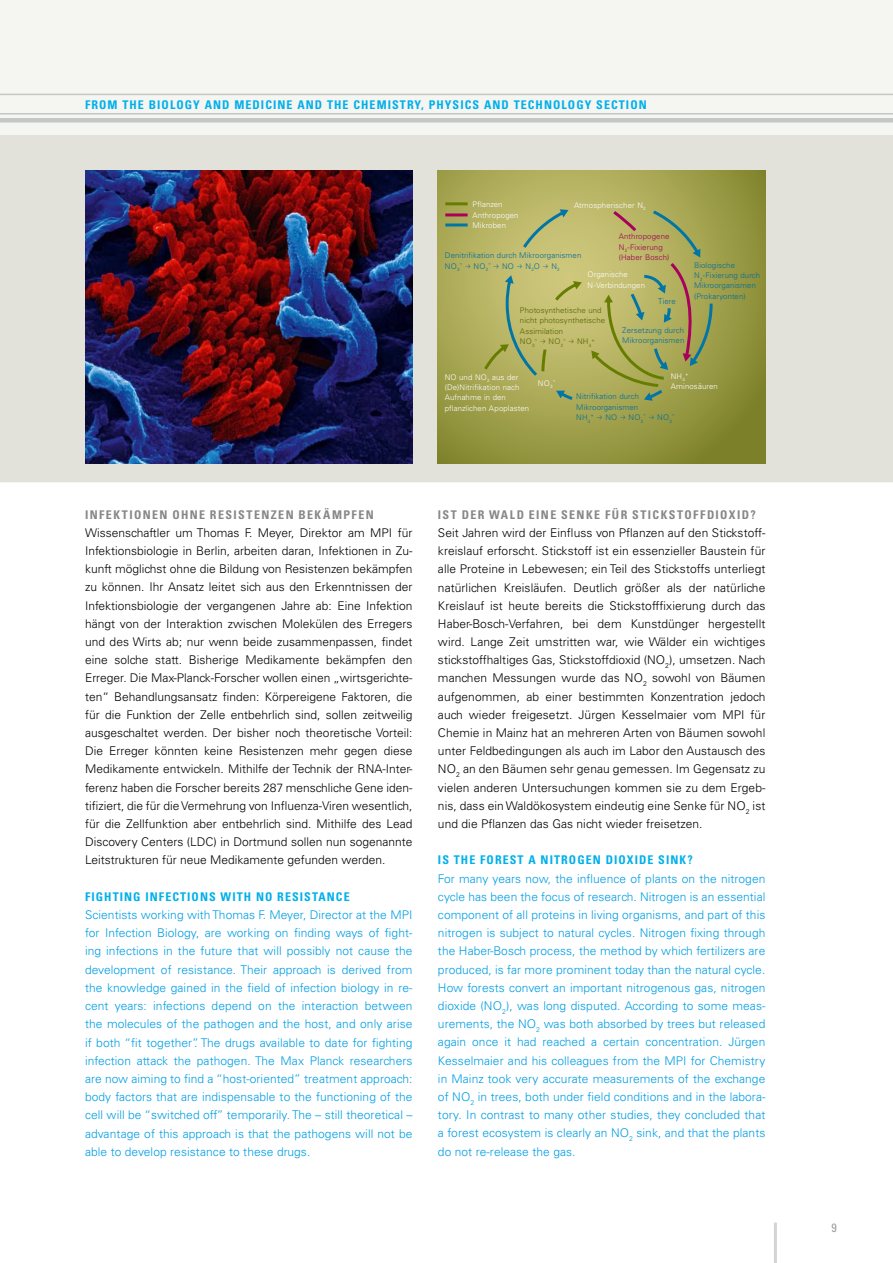
<style>
.page{position:relative;width:893px;height:1263px;background:#fff}
.page>*{position:absolute;margin:0;border:0;box-sizing:border-box;transform-origin:0 0}
.t1{font:300 12px/18.1px "Univers LT";color:#000;text-align:justify}
.t2{font:300 12px/18.1px "Univers LT";letter-spacing:.005em;color:#009ee3;text-align:justify}
.t3{font:700 condensed 12px "Univers LT";letter-spacing:.09em;color:#00b0eb}
.t4{font:700 condensed 12px "Univers LT";letter-spacing:.115em;color:#868786}
.t5{font:condensed 12px "Univers LT";color:#9c9c9d}
.t6{font:300 7.8px/10.4px "Univers LT";letter-spacing:.01em;color:#006c99}
.t7{font:300 7.8px/10.4px "Univers LT";letter-spacing:.01em;color:#fff}
.t8{font:300 7.8px/10.4px "Univers LT";letter-spacing:.01em;color:#526500}
.t9{font:300 7.8px/10.4px "Univers LT";letter-spacing:.015em;color:#9c0054}
.t10{font:300 5.25px "Univers LT";color:#006c99}
.t11{font:300 5.25px "Univers LT";color:#fff}
.t12{font:300 5.25px "Univers LT";color:#526500}
</style>
<div class="page">
<div style="left:0;top:0;width:893px;height:482px;background:#f5f5f2"></div>
<div style="left:0;top:136px;width:893px;height:346px;background:#e3e2da"></div>
<hr style="left:0;top:94px;width:893px;height:1px;background:#c5c6c6">
<hr style="left:0;top:113px;width:893px;height:2px;background:#c5c6c6">
<hr style="left:0;top:118px;width:893px;height:4px;background:#c5c6c6">
<hr style="left:774px;top:1222px;width:3px;height:41px;background:#d3d4d4">
<img style="left:85px;top:170px;width:327px;height:294px">
<svg style="left:438px;top:170px;width:327px;height:294px;background:#a0a04c"></svg>
<svg style="left:520px;top:209px;width:48px;height:42px;background:#b1b776"></svg>
<svg style="left:556px;top:390px;width:20px;height:12px"></svg>
<svg style="left:591px;top:208px;width:123px;height:193px;background:#aaa95f"></svg>
<hr style="left:445px;top:202px;width:23px;height:3px;background:#677d02">
<hr style="left:445px;top:213px;width:23px;height:3px;background:#a8005b">
<hr style="left:445px;top:223px;width:23px;height:3px;background:#0075a6">
<svg style="left:465px;top:264px;width:5px;height:4px"></svg>
<svg style="left:494px;top:264px;width:5px;height:4px"></svg>
<svg style="left:517px;top:264px;width:5px;height:4px"></svg>
<svg style="left:543px;top:264px;width:5px;height:4px"></svg>
<svg style="left:597px;top:415px;width:5px;height:4px"></svg>
<svg style="left:620px;top:415px;width:5px;height:4px"></svg>
<svg style="left:649px;top:415px;width:5px;height:4px"></svg>
<svg style="left:481px;top:275px;width:101px;height:104px;background:#b6b66b"></svg>
<p class="t3" style="left:85px;top:97px;width:16px">FROM</p>
<p class="t3" style="left:122px;top:97px;width:8px">THE</p>
<p class="t3" style="left:149px;top:97px;width:499px">BIOLOGY AND MEDICINE AND THE CHEMISTRY, PHYSICS AND TECHNOLOGY SECTION</p>
<p class="t7" style="left:472px;top:199px;width:48px">Pflanzen<br>Anthropogen<br>Mikroben</p>
<p class="t7" style="left:574px;top:200px;width:73px">Atmospherischer N<sub>2</sub></p>
<p class="t6" style="left:445px;top:250px;width:138px">Denitrifikation durch Mikroorganismen<br>NO<sub>3</sub>- NO<sub>2</sub>- NO</p>
<p class="t9" style="left:619px;top:232px;width:52px">Anthropogene<br>N<sub>2</sub>-Fixierung (Haber Bosch)</p>
<p class="t6" style="left:525px;top:261px;width:16px">N<sub>2</sub>O</p>
<p class="t6" style="left:551px;top:261px;width:10px">N<sub>2</sub></p>
<p class="t7" style="left:588px;top:269px;width:59px">Organische<br>N-Verbindungen</p>
<p class="t8" style="left:520px;top:305px;width:87px">Photosynthetische und nicht photosynthetische<br>Assimilation<br>NO<sub>3</sub>- NO<sub>2</sub>- NH<sub>4</sub></p>
<p class="t12" style="left:591px;top:336px;width:5px">+</p>
<p class="t6" style="left:658px;top:296px;width:19px">Tiere</p>
<p class="t6" style="left:622px;top:325px;width:64px">Zersetzung durch<br>Mikroorganismen</p>
<p class="t6" style="left:694px;top:260px;width:68px">Biologische<br>N<sub>2</sub>-Fixierung durch<br>Mikroorganismen (Prokaryonten)</p>
<p class="t7" style="left:445px;top:372px;width:86px">NO und NO<sub>2</sub> aus der (De)Nitrifikation nach<br>Aufnahme in den pflanzlichen Apoplasten</p>
<p class="t7" style="left:538px;top:378px;width:16px">NO<sub>3</sub></p>
<p class="t7" style="left:553px;top:375px;width:4px">-</p>
<p class="t7" style="left:671px;top:371px;width:16px">NH<sub>4</sub></p>
<p class="t11" style="left:685px;top:371px;width:5px">+</p>
<p class="t7" style="left:671px;top:381px;width:48px">Aminosäuren</p>
<p class="t6" style="left:576px;top:391px;width:64px">Nitrifikation durch<br>Mikroorganismen<br>NH<sub>4</sub></p>
<p class="t10" style="left:591px;top:412px;width:5px">+</p>
<p class="t6" style="left:605px;top:412px;width:13px">NO</p>
<p class="t6" style="left:629px;top:412px;width:45px">NO<sub>2</sub>- NO<sub>3</sub></p>
<p class="t6" style="left:672px;top:409px;width:4px">-</p>
<p class="t4" style="left:85px;top:507px;width:290px">INF EKTIONEN OHNE RESISTENZEN BEKÄMPF EN</p>
<p class="t1" style="left:85px;top:523px;width:329px">Wissenschaftler um Thomas F. Meyer, Direktor am MPI für Infektionsbiologie in Berlin, arbeiten daran, Infektionen in Zu&shy;kunft möglichst ohne die Bildung von Resistenzen bekämpfen zu können. Ihr Ansatz leitet sich aus den Erkenntnissen der Infektionsbiologie der vergangenen Jahre ab: Eine Infektion hängt von der Interaktion zwischen Molekülen des Erregers und des Wirts ab; nur wenn beide zusammenpassen, findet eine solche statt. Bisherige Medikamente bekämpfen den Erreger. Die Max-Planck-Forscher wollen einen „wirtsgerichte&shy;ten“ Behandlungsansatz finden: Körpereigene Faktoren, die für die Funktion der Zelle entbehrlich sind, sollen zeitweilig ausgeschaltet werden. Der bisher noch theoretische Vorteil:<br>Die Erreger könnten keine Resistenzen mehr gegen diese Medikamente entwickeln. Mithilfe der Technik der RNA-Inter&shy;ferenz haben die Forscher bereits 287 menschliche Gene iden&shy;tifiziert, die für die Vermehrung von Influenza-Viren wesentlich, für die Zellfunktion aber entbehrlich sind. Mithilfe des Lead Discovery Centers (LDC) in Dortmund sollen nun sogenannte Leitstrukturen für neue Medikamente gefunden werden.</p>
<p class="t3" style="left:85px;top:889px;width:266px">FIGHTING INFECTIONS WITH NO RESISTANCE</p>
<p class="t2" style="left:85px;top:906px;width:329px">Scientists working with Thomas F. Meyer, Director at the MPI for Infection Biology, are working on finding ways of fight&shy;ing infections in the future that will possibly not cause the development of resistance. Their approach is derived from the knowledge gained in the field of infection biology in re&shy;cent years: infections depend on the interaction between the molecules of the pathogen and the host, and only arise if both “fit together”. The drugs available to date for fighting infection attack the pathogen. The Max Planck researchers are now aiming to find a “host-oriented” treatment approach: body factors that are indispensable to the functioning of the cell will be “switched off” temporarily. The – still theoretical – advantage of this approach is that the pathogens will not be able to develop resistance to these drugs.</p>
<p class="t4" style="left:438px;top:507px;width:319px">IST DER WALD EINE SENKE FÜR STICKSTOFFDIOXID?</p>
<p class="t1" style="left:438px;top:524px;width:329px">Seit Jahren wird der Einfluss von Pflanzen auf den Stickstoff&shy;kreislauf erforscht. Stickstoff ist ein essenzieller Baustein für alle Proteine in Lebewesen; ein Teil des Stickstoffs unterliegt natürlichen Kreisläufen. Deutlich größer als der natürliche Kreislauf ist heute bereits die Stickstofffixierung durch das Haber-Bosch-Verfahren, bei dem Kunstdünger hergestellt wird. Lange Zeit umstritten war, wie Wälder ein wichtiges stickstoffhaltiges Gas, Stickstoffdioxid (NO<sub>2</sub>), umsetzen. Nach manchen Messungen wurde das NO<sub>2</sub> sowohl von Bäumen aufgenommen, ab einer bestimmten Konzentration jedoch auch wieder freigesetzt. Jürgen Kesselmaier vom MPI für Chemie in Mainz hat an mehreren Arten von Bäumen sowohl unter Feldbedingungen als auch im Labor den Austausch des NO<sub>2</sub> an den Bäumen sehr genau gemessen. Im Gegensatz zu vielen anderen Untersuchungen kommen sie zu dem Ergeb&shy;nis, dass ein Waldökosystem eindeutig eine Senke für NO<sub>2</sub> ist und die Pflanzen das Gas nicht wieder freisetzen.</p>
<p class="t3" style="left:438px;top:853px;width:256px">IS THE FOREST A NITROGEN DIOXIDE SINK?</p>
<p class="t2" style="left:438px;top:869px;width:329px">For many years now, the influence of plants on the nitrogen cycle has been the focus of research. Nitrogen is an essential component of all proteins in living organisms, and part of this nitrogen is subject to natural cycles. Nitrogen fixing through the Haber-Bosch process, the method by which fertilizers are produced, is far more prominent today than the natural cycle.<br>How forests convert an important nitrogenous gas, nitrogen dioxide (NO<sub>2</sub>), was long disputed. According to some meas&shy;urements, the NO<sub>2</sub> was both absorbed by trees but released again once it had reached a certain concentration. Jürgen Kesselmaier and his colleagues from the MPI for Chemistry in Mainz took very accurate measurements of the exchange of NO<sub>2</sub> in trees, both under field conditions and in the labora&shy;tory. In contrast to many other studies, they concluded that a forest ecosystem is clearly an NO<sub>2</sub> sink, and that the plants do not re-release the gas.</p>
<p class="t5" style="left:831px;top:1220px;width:7px">9</p>
</div>
